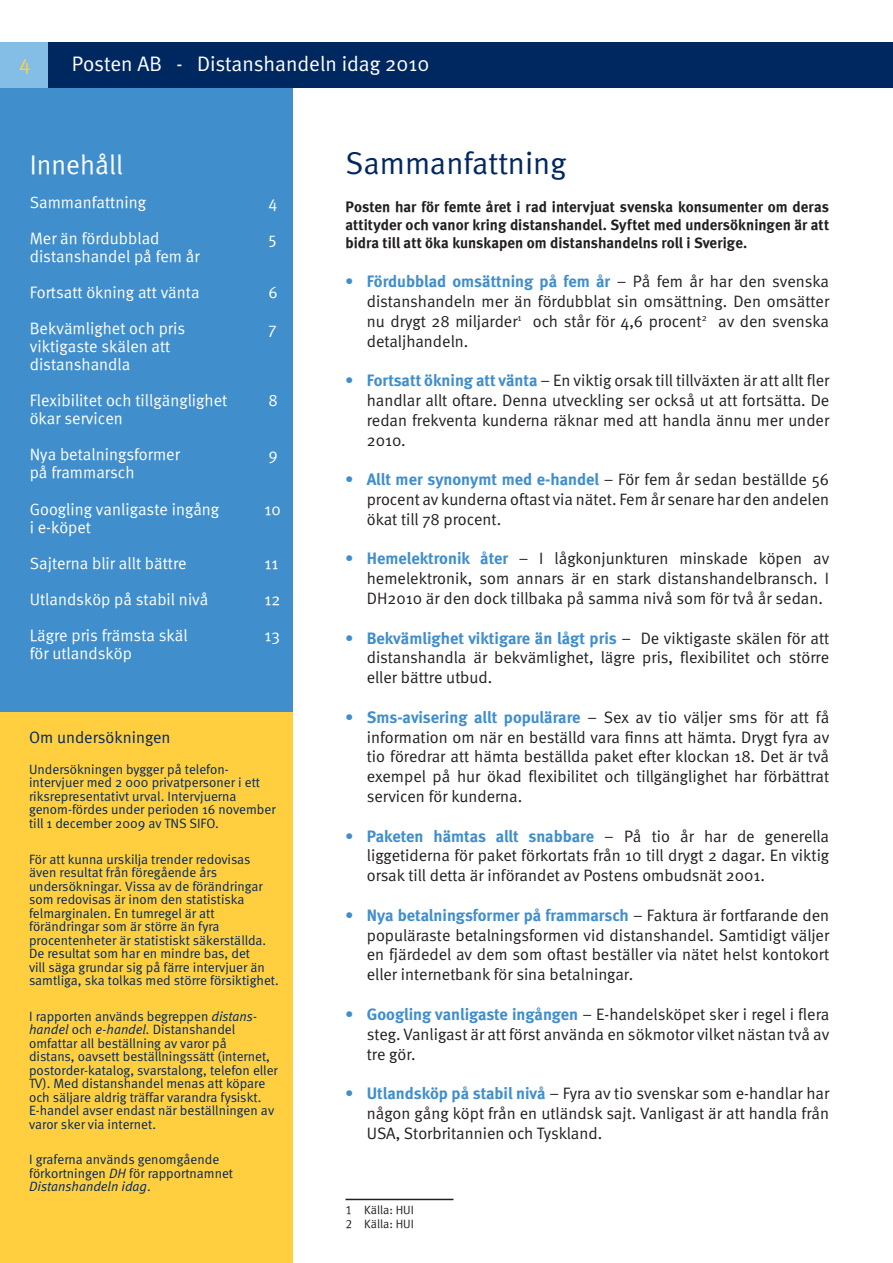
<style>
.page{position:relative;width:893px;height:1263px;background:#fff}
.page>*{position:absolute;margin:0;border:0;box-sizing:border-box;transform-origin:0 0}
.t1{font:31.5px "Meta Normal";color:#002860}
.t2{font:27px "Meta Text";color:#fff}
.t3{font:21px "Meta Normal";color:#fff}
.t4{font:21px "Meta Normal";color:#ffcf3f}
.t5{font:16.5px/19.8px "Meta Normal";color:#231f20;text-align:justify}
.t6{font:16.5px/36px "Meta Text";color:#fff}
.t7{font:700 16.5px "Meta";color:#408ecc}
.t8{font:16.5px "Meta Normal";color:#002860}
.t9{font:700 15px/18px "Meta Tabell";color:#231f20;text-align:justify}
.t10{font:13.5px/13.5px "Meta Normal";color:#002860}
.t11{font:12px/14.4px "Meta Tabell";color:#231f20}
.s1{font-style:italic}
.s2{font-family:"Meta Normal";font-weight:400;color:#231f20}
.s3{font-family:"Meta";font-weight:700;color:#408ecc}
</style>
<div class="page">
<div style="left:0;top:43px;width:893px;height:45px;background:#002860"></div>
<div style="left:0;top:43px;width:48px;height:45px;background:#84bee7"></div>
<div style="left:0;top:88px;width:292px;height:624px;background:#408ecc"></div>
<hr style="left:345px;top:1199px;width:108px;height:1px;background:#231f20">
<div style="left:0;top:712px;width:292px;height:551px;background:#ffcf3f"></div>
<p class="t4" style="left:19px;top:51px;width:13px">4</p>
<p class="t3" style="left:72px;top:51px;width:359px">Posten AB - Distanshandeln idag 2010</p>
<h2 class="t2" style="left:30px;top:149px;width:95px">Innehåll</h2>
<p class="t6" style="left:30px;top:184px;width:118px">Sammanfattning</p>
<p class="t6" style="left:268px;top:184px;width:10px">4</p>
<p class="t6" style="left:30px;top:220px;width:131px">Mer än fördubblad</p>
<p class="t6" style="left:268px;top:220px;width:10px">5</p>
<p class="t6" style="left:30px;top:238px;width:171px">distanshandel på fem år<br>Fortsatt ökning att vänta</p>
<p class="t6" style="left:268px;top:274px;width:11px">6</p>
<p class="t6" style="left:30px;top:310px;width:157px">Bekvämlighet och pris</p>
<p class="t6" style="left:268px;top:310px;width:10px">7</p>
<p class="t6" style="left:30px;top:337px;width:142px;line-height:18px">viktigaste skälen att distanshandla</p>
<p class="t6" style="left:30px;top:382px;width:199px">Flexibilitet och tillgänglighet</p>
<p class="t6" style="left:268px;top:382px;width:11px">8</p>
<p class="t6" style="left:30px;top:400px;width:152px">ökar servicen<br>Nya betalningsformer</p>
<p class="t6" style="left:268px;top:436px;width:11px">9</p>
<p class="t6" style="left:30px;top:454px;width:191px">på frammarsch<br>Googling vanligaste ingång</p>
<p class="t6" style="left:265px;top:490px;width:18px">10</p>
<p class="t6" style="left:30px;top:508px;width:158px">i e-köpet<br>Sajterna blir allt bättre</p>
<p class="t6" style="left:265px;top:544px;width:15px">11</p>
<p class="t6" style="left:30px;top:580px;width:180px">Utlandsköp på stabil nivå</p>
<p class="t6" style="left:265px;top:580px;width:17px">12</p>
<p class="t6" style="left:30px;top:616px;width:160px">Lägre pris främsta skäl</p>
<p class="t6" style="left:265px;top:616px;width:17px">13</p>
<p class="t6" style="left:30px;top:634px;width:104px">för utlandsköp</p>
<p class="t8" style="left:29px;top:727px;width:143px">Om undersökningen</p>
<p class="t10" style="left:29px;top:762px;width:248px">Undersökningen bygger på telefon&shy;intervjuer med 2 000 privatpersoner i ett riksrepresentativt urval. Intervjuerna genom-fördes under perioden 16 november till 1 december 2009 av TNS SIFO.</p>
<p class="t10" style="left:29px;top:852px;width:251px">För att kunna urskilja trender redovisas även resultat från föregående års undersökningar. Vissa av de förändringar som redovisas är inom den statistiska felmarginalen. En tumregel är att förändringar som är större än fyra procentenheter är statistiskt säkerställda.<br>De resultat som har en mindre bas, det<br>vill säga grundar sig på färre intervjuer än samtliga, ska tolkas med större försiktighet.</p>
<p class="t10" style="left:29px;top:1009px;width:250px">I rapporten används begreppen <span class="s1">distans&shy;handel</span> och <span class="s1">e-handel.</span> Distanshandel omfattar all beställning av varor på<br>distans, oavsett beställningssätt (internet, postorder-katalog, svarstalong, telefon eller TV). Med distanshandel menas att köpare och säljare aldrig träffar varandra fysiskt.<br>E-handel avser endast när beställningen av varor sker via internet.</p>
<p class="t10" style="left:29px;top:1152px;width:206px">I graferna används genomgående förkortningen <span class="s1">DH</span> för rapportnamnet<br><span class="s1">Distanshandeln idag</span>.</p>
<h1 class="t1" style="left:345px;top:145px;width:222px">Sammanfattning</h1>
<p class="t9" style="left:345px;top:197px;width:485px">Posten har för femte året i rad intervjuat svenska konsumenter om deras attityder och vanor kring distanshandel. Syftet med undersökningen är att bidra till att öka kunskapen om distanshandelns roll i Sverige.</p>
<p class="t7" style="left:345px;top:272px;width:485px">• Fördubblad omsättning på fem år <span class="s2">– På fem år har den svenska</span></p>
<p class="t5" style="left:367px;top:291px;width:464px">distanshandeln mer än fördubblat sin omsättning. Den omsätter nu drygt 28 miljarder<sup>1</sup> och står för 4,6 procent<sup>2</sup> av den svenska detaljhandeln.</p>
<p class="t5" style="left:367px;top:370px;width:464px;text-indent:-21px"><span class="s3">• Fortsatt ökning att vänta</span> – En viktig orsak till tillväxten är att allt fler handlar allt oftare. Denna utveckling ser också ut att fortsätta. De redan frekventa kunderna räknar med att handla ännu mer under 2010.</p>
<p class="t7" style="left:346px;top:470px;width:485px">• Allt mer synonymt med e-handel <span class="s2">– För fem år sedan beställde 56</span></p>
<p class="t5" style="left:367px;top:489px;width:464px">procent av kunderna oftast via nätet. Fem år senare har den andelen ökat till 78 procent.</p>
<p class="t5" style="left:367px;top:549px;width:464px;text-indent:-21px"><span class="s3">• Hemelektronik åter</span> – I lågkonjunkturen minskade köpen av hemelektronik, som annars är en stark distanshandelbransch. I DH2010 är den dock tillbaka på samma nivå som för två år sedan.</p>
<p class="t7" style="left:345px;top:628px;width:485px">• Bekvämlighet viktigare än lågt pris <span class="s2">– De viktigaste skälen för att</span></p>
<p class="t5" style="left:367px;top:648px;width:464px">distanshandla är bekvämlighet, lägre pris, flexibilitet och större eller bättre utbud.</p>
<p class="t7" style="left:345px;top:707px;width:485px">• Sms-avisering allt populärare <span class="s2">– Sex av tio väljer sms för att få</span></p>
<p class="t5" style="left:367px;top:727px;width:464px">information om när en beställd vara finns att hämta. Drygt fyra av tio föredrar att hämta beställda paket efter klockan 18. Det är två exempel på hur ökad flexibilitet och tillgänglighet har förbättrat servicen för kunderna.</p>
<p class="t7" style="left:346px;top:826px;width:485px">• Paketen hämtas allt snabbare <span class="s2">– På tio år har de generella</span></p>
<p class="t5" style="left:367px;top:846px;width:464px">liggetiderna för paket förkortats från 10 till drygt 2 dagar. En viktig orsak till detta är införandet av Postens ombudsnät 2001.</p>
<p class="t7" style="left:346px;top:905px;width:485px">• Nya betalningsformer på frammarsch <span class="s2">– Faktura är fortfarande den</span></p>
<p class="t5" style="left:367px;top:925px;width:464px">populäraste betalningsformen vid distanshandel. Samtidigt väljer en fjärdedel av dem som oftast beställer via nätet helst kontokort eller internetbank för sina betalningar.</p>
<p class="t5" style="left:367px;top:1004px;width:464px;text-indent:-21px"><span class="s3">• Googling vanligaste ingången</span> – E-handelsköpet sker i regel i flera steg. Vanligast är att först använda en sökmotor vilket nästan två av tre gör.</p>
<p class="t5" style="left:367px;top:1083px;width:464px;text-indent:-21px"><span class="s3">• Utlandsköp på stabil nivå</span> – Fyra av tio svenskar som e-handlar har någon gång köpt från en utländsk sajt. Vanligast är att handla från USA, Storbritannien och Tyskland.</p>
<p class="t11" style="left:345px;top:1202px;width:70px">1 Källa: HUI<br>2 Källa: HUI</p>
</div>
